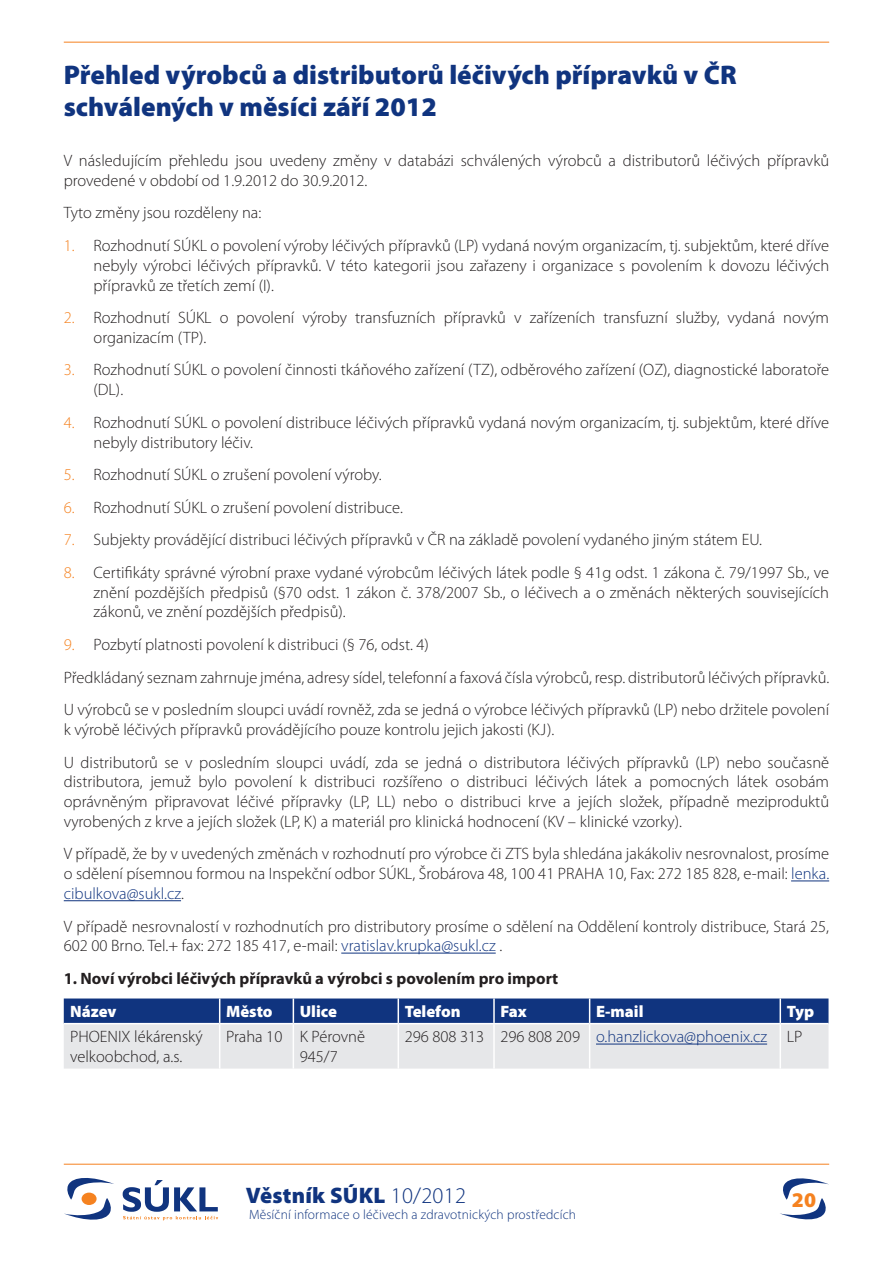
<style>
.page{position:relative;width:893px;height:1263px;background:#fff}
.page>*{position:absolute;margin:0;border:0;box-sizing:border-box;transform-origin:0 0}
.t1{font:900 27px/32.4px "Myriad Pro";color:#10347f}
.t2{font:900 22.5px "Myriad Pro";letter-spacing:.01em;color:#10347f}
.t3{font:900 21px "Myriad Pro";color:#f58220}
.t4{font:300 16.5px/19.8px "Myriad Pro";color:#231f20}
.t5{font:700 16.5px "Myriad Pro";color:#231f20}
.t6{font:300 16.5px "Myriad Pro";color:#10347f}
.t7{font:900 16.5px "Myriad Pro";color:#fff}
.t8{font:300 13.5px "Myriad Pro";letter-spacing:.01em;color:#10347f}
.s1{color:#f58220}
.s2{color:#10347f}
.s3{color:#231f20}
.s4{font-weight:300}
</style>
<div class="page">
<svg style="left:780px;top:1178px;width:49px;height:42px"></svg>
<svg style="left:64px;top:1178px;width:50px;height:42px"></svg>
<div style="left:82px;top:1192px;width:15px;height:13px;background:#f58220;border-radius:50%"></div>
<svg style="left:123px;top:1180px;width:95px;height:40px"></svg>
<hr style="left:64px;top:1164px;width:765px;height:1px;background:#f58220">
<hr style="left:64px;top:42px;width:765px;height:1px;background:#f58220">
<hr style="left:791px;top:880px;width:38px;height:1px;background:#10347f">
<hr style="left:64px;top:900px;width:117px;height:1px;background:#10347f">
<hr style="left:341px;top:953px;width:155px;height:1px;background:#10347f">
<svg style="left:64px;top:998px;width:764px;height:70px;background:#9aa7c3"></svg>
<hr style="left:779px;top:998px;width:2px;height:25px;background:#fff">
<hr style="left:64px;top:1023px;width:156px;height:1px;background:#fff">
<hr style="left:220px;top:1023px;width:73px;height:1px;background:#fff">
<hr style="left:219px;top:1024px;width:1px;height:44px;background:#fff">
<hr style="left:293px;top:1023px;width:105px;height:1px;background:#fff">
<hr style="left:293px;top:1024px;width:1px;height:44px;background:#fff">
<hr style="left:398px;top:1023px;width:96px;height:1px;background:#fff">
<hr style="left:398px;top:1024px;width:1px;height:44px;background:#fff">
<hr style="left:494px;top:1023px;width:96px;height:1px;background:#fff">
<hr style="left:493px;top:1024px;width:2px;height:44px;background:#fff">
<hr style="left:590px;top:1023px;width:190px;height:1px;background:#fff">
<hr style="left:589px;top:1024px;width:1px;height:44px;background:#fff">
<hr style="left:780px;top:1023px;width:48px;height:1px;background:#fff">
<hr style="left:779px;top:1024px;width:2px;height:44px;background:#fff">
<hr style="left:596px;top:1044px;width:171px;height:1px;background:#10347f">
<h1 class="t1" style="left:64px;top:58px;width:674px">Přehled výrobců a distributorů léčivých přípravků v ČR schválených v měsíci září 2012</h1>
<p class="t4" style="left:64px;top:150px;width:767px">V následujícím přehledu jsou uvedeny změny v databázi schválených výrobců a distributorů léčivých přípravků provedené v období od 1.9.2012 do 30.9.2012.</p>
<p class="t4" style="left:64px;top:203px;width:199px">Tyto změny jsou rozděleny na:</p>
<p class="t4" style="left:94px;top:235px;width:737px;text-align:justify;text-indent:-30px"><span class="s1">1.</span> Rozhodnutí SÚKL o povolení výroby léčivých přípravků (LP) vydaná novým organizacím, tj. subjektům, které dříve nebyly výrobci léčivých přípravků. V této kategorii jsou zařazeny i organizace s povolením k dovozu léčivých přípravků ze třetích zemí (I).</p>
<p class="t4" style="left:94px;top:308px;width:737px;text-indent:-30px"><span class="s1">2.</span> Rozhodnutí SÚKL o povolení výroby transfuzních přípravků v zařízeních transfuzní služby, vydaná novým organizacím (TP).</p>
<p class="t4" style="left:94px;top:360px;width:737px;text-indent:-30px"><span class="s1">3.</span> Rozhodnutí SÚKL o povolení činnosti tkáňového zařízení (TZ), odběrového zařízení (OZ), diagnostické laboratoře (DL).</p>
<p class="t4" style="left:94px;top:412px;width:737px;text-indent:-30px"><span class="s1">4.</span> Rozhodnutí SÚKL o povolení distribuce léčivých přípravků vydaná novým organizacím, tj. subjektům, které dříve nebyly distributory léčiv.</p>
<p class="t4" style="left:64px;top:465px;width:320px"><span class="s1">5.</span> Rozhodnutí SÚKL o zrušení povolení výroby.</p>
<p class="t4" style="left:64px;top:497px;width:341px"><span class="s1">6.</span> Rozhodnutí SÚKL o zrušení povolení distribuce.</p>
<p class="t4" style="left:64px;top:530px;width:700px"><span class="s1">7.</span> Subjekty provádějící distribuci léčivých přípravků v ČR na základě povolení vydaného jiným státem EU.</p>
<p class="t4" style="left:94px;top:562px;width:737px;text-align:justify;text-indent:-30px"><span class="s1">8.</span> Certifikáty správné výrobní praxe vydané výrobcům léčivých látek podle § 41g odst. 1 zákona č. 79/1997 Sb., ve znění pozdějších předpisů (§70 odst. 1 zákon č. 378/2007 Sb., o léčivech a o změnách některých souvisejících zákonů, ve znění pozdějších předpisů).</p>
<p class="t4" style="left:64px;top:628px;width:767px;line-height:32.5px"><span class="s1">9.</span> Pozbytí platnosti povolení k distribuci (§ 76, odst. 4)<br>Předkládaný seznam zahrnuje jména, adresy sídel, telefonní a faxová čísla výrobců, resp. distributorů léčivých přípravků.<br>U výrobců se v posledním sloupci uvádí rovněž, zda se jedná o výrobce léčivých přípravků (LP) nebo držitele povolení</p>
<p class="t4" style="left:64px;top:713px;width:767px;line-height:32.5px">k výrobě léčivých přípravků provádějícího pouze kontrolu jejich jakosti (KJ).<br>U distributorů se v posledním sloupci uvádí, zda se jedná o distributora léčivých přípravků (LP) nebo současně</p>
<p class="t4" style="left:64px;top:772px;width:767px;text-align:justify">distributora, jemuž bylo povolení k distribuci rozšířeno o distribuci léčivých látek a pomocných látek osobám oprávněným připravovat léčivé přípravky (LP, LL) nebo o distribuci krve a jejích složek, případně meziproduktů vyrobených z krve a jejích složek (LP, K) a materiál pro klinická hodnocení (KV – klinické vzorky).</p>
<p class="t4" style="left:64px;top:844px;width:767px;text-align:justify">V případě, že by v uvedených změnách v rozhodnutí pro výrobce či ZTS byla shledána jakákoliv nesrovnalost, prosíme o sdělení písemnou formou na Inspekční odbor SÚKL, Šrobárova 48, 100 41 PRAHA 10, Fax: 272 185 828, e-mail: <span class="s2">lenka. cibulkova@sukl.cz</span>.</p>
<p class="t4" style="left:64px;top:916px;width:767px">V případě nesrovnalostí v rozhodnutích pro distributory prosíme o sdělení na Oddělení kontroly distribuce, Stará 25,<br>602 00 Brno. Tel.+ fax: 272 185 417, e-mail: <span class="s2">vratislav.krupka@sukl.cz</span> .</p>
<p class="t5" style="left:64px;top:968px;width:496px">1. Noví výrobci léčivých přípravků a výrobci s povolením pro import</p>
<p class="t7" style="left:70px;top:1001px;width:48px">Název</p>
<p class="t7" style="left:226px;top:1001px;width:48px">Město</p>
<p class="t7" style="left:300px;top:1001px;width:39px">Ulice</p>
<p class="t7" style="left:405px;top:1001px;width:58px">Telefon</p>
<p class="t7" style="left:500px;top:1001px;width:28px">Fax</p>
<p class="t7" style="left:596px;top:1001px;width:49px">E-mail</p>
<p class="t7" style="left:787px;top:1001px;width:29px">Typ</p>
<p class="t4" style="left:70px;top:1027px;width:134px">PHOENIX lékárenský velkoobchod, a.s.</p>
<p class="t4" style="left:300px;top:1027px;width:67px;text-indent:-74px">Praha 10 K Pérovně<br>945/7</p>
<p class="t6" style="left:405px;top:1027px;width:399px"><span class="s3">296 808 313 296 808 209</span> o.hanzlickova@phoenix.cz <span class="s3">LP</span></p>
<h2 class="t2" style="left:246px;top:1180px;width:222px">Věstník SÚKL <span class="s4">10/2012</span></h2>
<p class="t3" style="left:792px;top:1186px;width:26px">20</p>
<p class="t8" style="left:249px;top:1207px;width:329px">Měsíční informace o léčivech a zdravotnických prostředcích</p>
</div>
